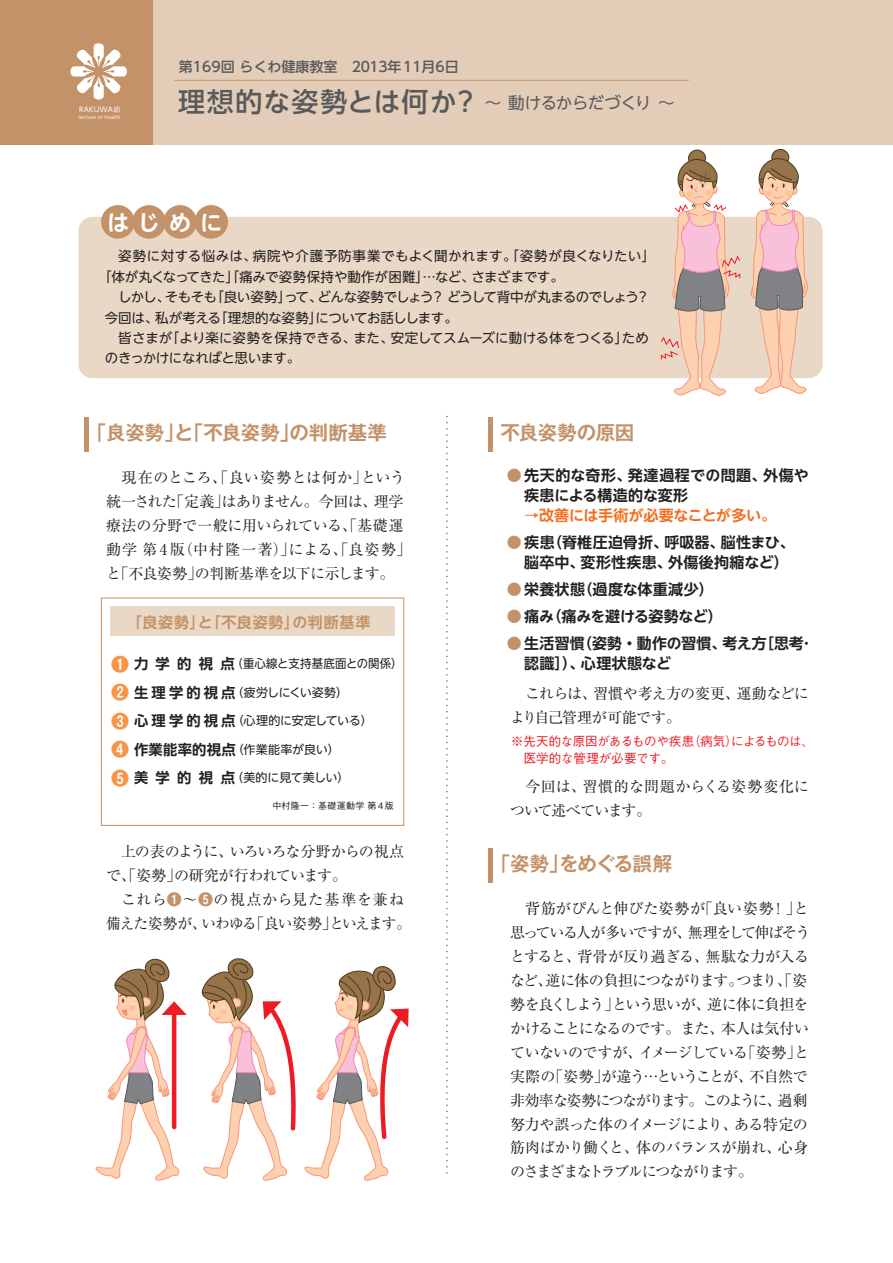
<style>
.page{position:relative;width:893px;height:1263px;background:#fff}
.page>*{position:absolute;margin:0;border:0;box-sizing:border-box;transform-origin:0 0}
.t1{font:27px "UD Shin Go NT Pro Medium 90 msp RKSJ H";letter-spacing:.04em;color:#58595b}
.t2{font:22.05px "UD Shin Go NT Pro De Bold 90 msp RKSJ H";color:#fff}
.t3{font:19.5px "Gothic MB101 Pr 5 De Bold 90 msp RKSJ H";letter-spacing:-.015em;color:#c39269}
.t4{font:19.5px "Gothic MB101 Pr 5 De Bold 90 msp RKSJ H";letter-spacing:-.05em;color:#c39269}
.t5{font:15px/24px "Ryumin Pr 5 Regular 90 msp RKSJ H";letter-spacing:-.06em;color:#231f20}
.t6{font:15px/20.2px "UD Shin Go NT Pro De Bold 90 msp RKSJ H";letter-spacing:.01em;color:#231f20}
.t7{font:15px/24px "Ryumin Pr 5 Regular 90 msp RKSJ H";letter-spacing:-.015em;color:#231f20}
.t8{font:15px/24px "Ryumin Pr 5 Regular 90 msp RKSJ H";letter-spacing:-.02em;color:#231f20}
.t9{font:15px/24px "Ryumin Pr 5 Regular 90 msp RKSJ H";letter-spacing:-.04em;color:#231f20}
.t10{font:15px/24px "Ryumin Pr 5 Regular 90 msp RKSJ H";color:#231f20}
.t11{font:15px "UD Shin Go NT Pro De Bold 90 msp RKSJ H";letter-spacing:.055em;color:#c39269}
.t12{font:15px "UD Shin Go NT Pro De Bold 90 msp RKSJ H";letter-spacing:-.01em;color:#f36f21}
.t13{font:15px "UD Shin Go NT Pro De Bold 90 msp RKSJ H";letter-spacing:-.015em;color:#231f20}
.t14{font:14.1px "UD Shin Go NT Pro Medium 90 msp RKSJ H";color:#58595b}
.t15{font:13.5px "UD Shin Go NT Pro Regular 90 msp RKSJ H";letter-spacing:-.015em;color:#231f20}
.t16{font:13.5px "UD Shin Go NT Pro Regular 90 msp RKSJ H";letter-spacing:-.045em;color:#231f20}
.t17{font:13.5px "UD Shin Go NT Pro Regular 90 msp RKSJ H";letter-spacing:.035em;color:#231f20}
.t18{font:13.5px "UD Shin Go NT Pro Regular 90 msp RKSJ H";letter-spacing:-.04em;color:#231f20}
.t19{font:13.5px "UD Shin Go NT Pro Regular 90 msp RKSJ H";letter-spacing:-.035em;color:#231f20}
.t20{font:12.75px/17.2px "Gothic BBB Pr 5 Medium 90 msp RKSJ H";letter-spacing:-.035em;color:#ed1c24}
.t21{font:12px "UD Shin Go NT Pro Regular 90 msp RKSJ H";letter-spacing:-.005em;color:#231f20}
.t22{font:12px "UD Shin Go NT Pro Regular 90 msp RKSJ H";letter-spacing:-.035em;color:#231f20}
.t23{font:12px "UD Shin Go NT Pro Regular 90 msp RKSJ H";letter-spacing:.015em;color:#231f20}
.t24{font:9px "Gothic BBB Pr 5 Medium 90 msp RKSJ H";letter-spacing:.04em;color:#231f20}
.t25{font:6.9px "UD Shin Go NT Pro Regular 90 msp RKSJ H";letter-spacing:.04em;color:#fff}
.t26{font:4.65px "UD Shin Go NT Pro Regular 90 msp RKSJ H";letter-spacing:.04em;color:#fff}
.s1{font-family:"UD Shin Go NT Pro Regular 90 msp RKSJ H";font-size:16.5px}
.s2{font-family:"Gothic MB101 Pr 5 De Bold 90 msp RKSJ H";font-size:18px;color:#f79448}
.s3{font-family:"UD Shin Go NT Pro De Bold 90 msp RKSJ H";font-size:14.25px}
.s4{font-family:"Gothic MB101 Pr 5 De Bold 90 msp RKSJ H";color:#c39269}
.s5{color:#c39269}
</style>
<div class="page">
<div style="left:78px;top:217px;width:744px;height:161px;background:#ead8c7;border-radius:14px"></div>
<div style="left:0;top:0;width:893px;height:145px;background:#e3cdb8"></div>
<div style="left:0;top:0;width:153px;height:145px;background:#c39269"></div>
<svg style="left:70px;top:43px;width:57px;height:57px"></svg>
<svg style="left:114px;top:107px;width:6px;height:5px"></svg>
<svg style="left:446px;top:416px;width:2px;height:758px"></svg>
<div style="left:101px;top:205px;width:34px;height:34px;background:#c39269;border-radius:50%"></div>
<div style="left:132px;top:205px;width:34px;height:34px;background:#c39269;border-radius:50%"></div>
<div style="left:163px;top:205px;width:34px;height:34px;background:#c39269;border-radius:50%"></div>
<div style="left:194px;top:205px;width:34px;height:34px;background:#c39269;border-radius:50%"></div>
<div style="left:101px;top:598px;width:303px;height:228px;border:1px solid #c39269"></div>
<div style="left:110px;top:607px;width:285px;height:29px;background:#ead8c7"></div>
<hr style="left:174px;top:80px;width:515px;height:1px;background:#c39269">
<hr style="left:85px;top:417px;width:4px;height:34px;background:#c39269">
<hr style="left:489px;top:848px;width:4px;height:34px;background:#c39269">
<hr style="left:489px;top:417px;width:4px;height:34px;background:#c39269">
<svg style="left:750px;top:149px;width:58px;height:245px"></svg>
<svg style="left:660px;top:150px;width:81px;height:246px"></svg>
<svg style="left:95px;top:959px;width:92px;height:222px"></svg>
<svg style="left:201px;top:958px;width:95px;height:223px"></svg>
<svg style="left:304px;top:966px;width:105px;height:215px"></svg>
<p class="t25" style="left:79px;top:107px;width:35px">RAKUWA</p>
<p class="t26" style="left:79px;top:115px;width:43px">lecture of health</p>
<p class="t14" style="left:179px;top:62px;width:282px">第169回 らくわ健康教室　2013年11月6日</p>
<h1 class="t1" style="left:178px;top:92px;width:498px">理想的な姿勢とは何か？<span class="s1">～ 動けるからだづくり ～</span></h1>
<h2 class="t2" style="left:107px;top:214px;width:117px">はじめに</h2>
<p class="t17" style="left:105px;top:251px;width:552px">　姿勢に対する悩みは、病院や介護予防事業でもよく聞かれます。「姿勢が良くなりたい」</p>
<p class="t15" style="left:98px;top:272px;width:467px">「体が丸くなってきた」「痛みで姿勢保持や動作が困難」…など、さまざまです。</p>
<p class="t16" style="left:105px;top:292px;width:546px">　しかし、そもそも「良い姿勢」って、どんな姿勢でしょう？どうして背中が丸まるのでしょう？</p>
<p class="t18" style="left:105px;top:313px;width:355px">今回は、私が考える「理想的な姿勢」についてお話しします。</p>
<p class="t15" style="left:105px;top:333px;width:545px">　皆さまが「より楽に姿勢を保持できる、また、安定してスムーズに動ける体をつくる」ため</p>
<p class="t19" style="left:105px;top:353px;width:197px">のきっかけになればと思います。</p>
<h3 class="t3" style="left:87px;top:425px;width:302px">「良姿勢」と「不良姿勢」の判断基準</h3>
<p class="t7" style="left:106px;top:467px;width:307px">　現在のところ、「良い姿勢とは何か」という統一された「定義」はありません。今回は、理学療法の分野で一般に用いられている、「基礎運動学 第 4版（中村隆一著）」による、「良姿勢」と「不良姿勢」の判断基準を以下に示します。</p>
<p class="t11" style="left:127px;top:616px;width:245px">「良姿勢」と「不良姿勢」の判断基準</p>
<p class="t21" style="left:111px;top:659px;width:293px"><span class="s2">❶</span> <span class="s3">力学的視点</span>（重心線と支持基底面との関係）</p>
<p class="t22" style="left:111px;top:688px;width:238px"><span class="s2">❷</span> <span class="s3">生理学的視点</span>（疲労しにくい姿勢）</p>
<p class="t21" style="left:111px;top:716px;width:263px"><span class="s2">❸</span> <span class="s3">心理学的視点</span>（心理的に安定している）</p>
<p class="t23" style="left:111px;top:745px;width:230px"><span class="s2">❹</span> <span class="s3">作業能率的視点</span>（作業能率が良い）</p>
<p class="t21" style="left:111px;top:773px;width:240px"><span class="s2">❺</span> <span class="s3">美学的視点</span>（美的に見て美しい）</p>
<p class="t24" style="left:272px;top:802px;width:123px">中村隆一：基礎運動学 第4版</p>
<p class="t8" style="left:106px;top:841px;width:306px">　上の表のように、いろいろな分野からの視点で、「姿勢」の研究が行われています。<br>　これら<span class="s4">❶</span>～<span class="s4">❺</span>の視点から見た基準を兼ね備えた姿勢が、いわゆる「良い姿勢」といえます。</p>
<h3 class="t3" style="left:500px;top:425px;width:135px">不良姿勢の原因</h3>
<p class="t6" style="left:524px;top:467px;width:286px;text-indent:-17px"><span class="s5">●</span>先天的な奇形、発達過程での問題、外傷や疾患による構造的な変形</p>
<p class="t12" style="left:524px;top:510px;width:253px">→改善には手術が必要なことが多い。</p>
<p class="t6" style="left:524px;top:534px;width:272px;text-indent:-18px"><span class="s5">●</span> 疾患（脊椎圧迫骨折、呼吸器、脳性まひ、脳卒中、変形性疾患、外傷後拘縮など）</p>
<p class="t6" style="left:507px;top:582px;width:208px"><span class="s5">●</span> 栄養状態（過度な体重減少）</p>
<p class="t13" style="left:507px;top:611px;width:218px"><span class="s5">●</span> 痛み（痛みを避ける姿勢など）</p>
<p class="t6" style="left:524px;top:636px;width:287px;text-indent:-18px"><span class="s5">●</span> 生活習慣（姿勢・動作の習慣、考え方［思考･認識］）、心理状態など</p>
<p class="t9" style="left:510px;top:684px;width:300px">　これらは、習慣や考え方の変更、運動などにより自己管理が可能です。</p>
<p class="t20" style="left:524px;top:734px;width:292px;text-indent:-13px">※先天的な原因があるものや疾患（病気）によるものは、医学的な管理が必要です。</p>
<p class="t10" style="left:510px;top:777px;width:300px">　今回は、習慣的な問題からくる姿勢変化について述べています。</p>
<h3 class="t4" style="left:491px;top:856px;width:183px">「姿勢」をめぐる誤解</h3>
<p class="t5" style="left:510px;top:898px;width:302px">　背筋がぴんと伸びた姿勢が「良い姿勢！」と思っている人が多いですが、無理をして伸ばそうとすると、背骨が反り過ぎる、無駄な力が入るなど、逆に体の負担につながります。つまり、「姿勢を良くしよう」という思いが、逆に体に負担をかけることになるのです。また、本人は気付いていないのですが、イメージしている「姿勢」と実際の「姿勢」が違う…ということが、不自然で非効率な姿勢につながります。このように、過剰努力や誤った体のイメージにより、ある特定の筋肉ばかり働くと、体のバランスが崩れ、心身のさまざまなトラブルにつながります。</p>
</div>
